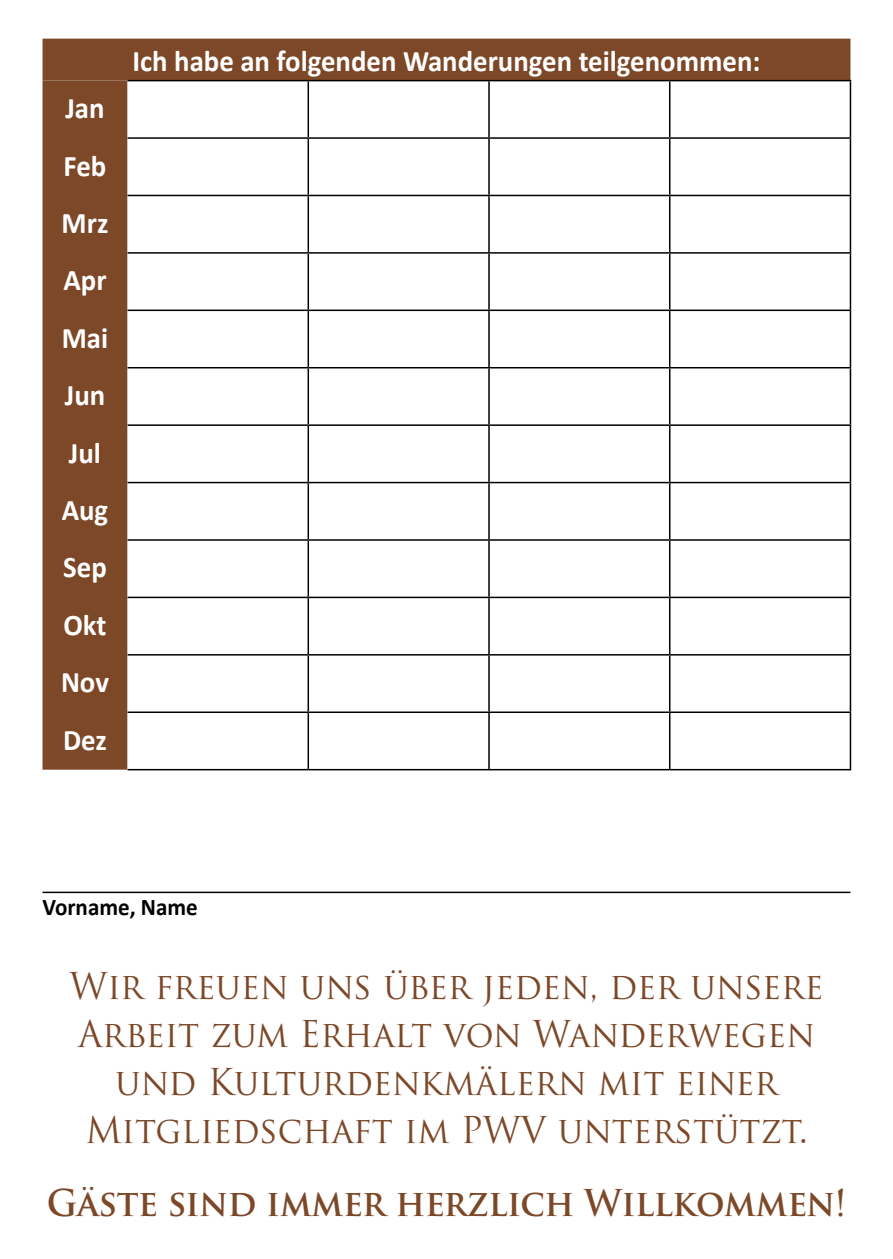
<style>
.page{position:relative;width:893px;height:1259px;background:#fff}
.page>*{position:absolute;margin:0;border:0;box-sizing:border-box;transform-origin:0 0}
.t1{font:36px/48px "Trajan Pro";color:#7c4828;text-align:center;scale:.96 1}
.t2{font:700 36px "Trajan Pro";letter-spacing:-.01em;color:#7c4828;scale:.96 1}
.t3{font:700 30px/57.3px "Calibri";color:#fff;scale:.96 1}
.t4{font:700 24px "Calibri";color:#000;scale:.96 1}
</style>
<div class="page">
<div style="left:43px;top:39px;width:807px;height:42px;background:#7c4828"></div>
<hr style="left:43px;top:891px;width:807px;height:2px;background:#000">
<div style="left:43px;top:81px;width:85px;height:688px;background:#7c4828"></div>
<svg style="left:128px;top:81px;width:722px;height:688px"></svg>
<hr style="left:128px;top:80px;width:180px;height:1px;background:#000">
<hr style="left:308px;top:80px;width:181px;height:1px;background:#000">
<hr style="left:308px;top:81px;width:1px;height:56px;background:#000">
<hr style="left:489px;top:80px;width:181px;height:1px;background:#000">
<hr style="left:488px;top:81px;width:2px;height:56px;background:#000">
<hr style="left:670px;top:80px;width:181px;height:1px;background:#000">
<hr style="left:669px;top:81px;width:1px;height:56px;background:#000">
<hr style="left:850px;top:81px;width:1px;height:56px;background:#000">
<hr style="left:128px;top:137px;width:180px;height:2px;background:#000">
<hr style="left:308px;top:137px;width:181px;height:2px;background:#000">
<hr style="left:308px;top:139px;width:1px;height:56px;background:#000">
<hr style="left:489px;top:137px;width:181px;height:2px;background:#000">
<hr style="left:488px;top:139px;width:2px;height:56px;background:#000">
<hr style="left:670px;top:137px;width:181px;height:2px;background:#000">
<hr style="left:669px;top:139px;width:1px;height:56px;background:#000">
<hr style="left:850px;top:139px;width:1px;height:56px;background:#000">
<hr style="left:128px;top:195px;width:180px;height:1px;background:#000">
<hr style="left:308px;top:195px;width:181px;height:1px;background:#000">
<hr style="left:308px;top:196px;width:1px;height:56px;background:#000">
<hr style="left:489px;top:195px;width:181px;height:1px;background:#000">
<hr style="left:488px;top:196px;width:2px;height:56px;background:#000">
<hr style="left:670px;top:195px;width:181px;height:1px;background:#000">
<hr style="left:669px;top:196px;width:1px;height:56px;background:#000">
<hr style="left:850px;top:196px;width:1px;height:56px;background:#000">
<hr style="left:128px;top:252px;width:180px;height:2px;background:#000">
<hr style="left:308px;top:252px;width:181px;height:2px;background:#000">
<hr style="left:308px;top:254px;width:1px;height:55px;background:#000">
<hr style="left:489px;top:252px;width:181px;height:2px;background:#000">
<hr style="left:488px;top:254px;width:2px;height:55px;background:#000">
<hr style="left:670px;top:252px;width:181px;height:2px;background:#000">
<hr style="left:669px;top:254px;width:1px;height:55px;background:#000">
<hr style="left:850px;top:254px;width:1px;height:55px;background:#000">
<hr style="left:128px;top:309px;width:180px;height:2px;background:#000">
<hr style="left:308px;top:309px;width:181px;height:2px;background:#000">
<hr style="left:308px;top:311px;width:1px;height:56px;background:#000">
<hr style="left:489px;top:309px;width:181px;height:2px;background:#000">
<hr style="left:488px;top:311px;width:2px;height:56px;background:#000">
<hr style="left:670px;top:309px;width:181px;height:2px;background:#000">
<hr style="left:669px;top:311px;width:1px;height:56px;background:#000">
<hr style="left:850px;top:311px;width:1px;height:56px;background:#000">
<hr style="left:128px;top:367px;width:180px;height:1px;background:#000">
<hr style="left:308px;top:367px;width:181px;height:1px;background:#000">
<hr style="left:308px;top:368px;width:1px;height:56px;background:#000">
<hr style="left:489px;top:367px;width:181px;height:1px;background:#000">
<hr style="left:488px;top:368px;width:2px;height:56px;background:#000">
<hr style="left:670px;top:367px;width:181px;height:1px;background:#000">
<hr style="left:669px;top:368px;width:1px;height:56px;background:#000">
<hr style="left:850px;top:368px;width:1px;height:56px;background:#000">
<hr style="left:128px;top:424px;width:180px;height:2px;background:#000">
<hr style="left:308px;top:424px;width:181px;height:2px;background:#000">
<hr style="left:308px;top:426px;width:1px;height:56px;background:#000">
<hr style="left:489px;top:424px;width:181px;height:2px;background:#000">
<hr style="left:488px;top:426px;width:2px;height:56px;background:#000">
<hr style="left:670px;top:424px;width:181px;height:2px;background:#000">
<hr style="left:669px;top:426px;width:1px;height:56px;background:#000">
<hr style="left:850px;top:426px;width:1px;height:56px;background:#000">
<hr style="left:128px;top:482px;width:180px;height:1px;background:#000">
<hr style="left:308px;top:482px;width:181px;height:1px;background:#000">
<hr style="left:308px;top:483px;width:1px;height:56px;background:#000">
<hr style="left:489px;top:482px;width:181px;height:1px;background:#000">
<hr style="left:488px;top:483px;width:2px;height:56px;background:#000">
<hr style="left:670px;top:482px;width:181px;height:1px;background:#000">
<hr style="left:669px;top:483px;width:1px;height:56px;background:#000">
<hr style="left:850px;top:483px;width:1px;height:56px;background:#000">
<hr style="left:128px;top:539px;width:180px;height:2px;background:#000">
<hr style="left:308px;top:539px;width:181px;height:2px;background:#000">
<hr style="left:308px;top:541px;width:1px;height:55px;background:#000">
<hr style="left:489px;top:539px;width:181px;height:2px;background:#000">
<hr style="left:488px;top:541px;width:2px;height:55px;background:#000">
<hr style="left:670px;top:539px;width:181px;height:2px;background:#000">
<hr style="left:669px;top:541px;width:1px;height:55px;background:#000">
<hr style="left:850px;top:541px;width:1px;height:55px;background:#000">
<hr style="left:128px;top:596px;width:180px;height:2px;background:#000">
<hr style="left:308px;top:596px;width:181px;height:2px;background:#000">
<hr style="left:308px;top:598px;width:1px;height:56px;background:#000">
<hr style="left:489px;top:596px;width:181px;height:2px;background:#000">
<hr style="left:488px;top:598px;width:2px;height:56px;background:#000">
<hr style="left:670px;top:596px;width:181px;height:2px;background:#000">
<hr style="left:669px;top:598px;width:1px;height:56px;background:#000">
<hr style="left:850px;top:598px;width:1px;height:56px;background:#000">
<hr style="left:128px;top:654px;width:180px;height:1px;background:#000">
<hr style="left:308px;top:654px;width:181px;height:1px;background:#000">
<hr style="left:308px;top:655px;width:1px;height:56px;background:#000">
<hr style="left:489px;top:654px;width:181px;height:1px;background:#000">
<hr style="left:488px;top:655px;width:2px;height:56px;background:#000">
<hr style="left:670px;top:654px;width:181px;height:1px;background:#000">
<hr style="left:669px;top:655px;width:1px;height:56px;background:#000">
<hr style="left:850px;top:655px;width:1px;height:56px;background:#000">
<hr style="left:128px;top:711px;width:180px;height:2px;background:#000">
<hr style="left:308px;top:711px;width:181px;height:2px;background:#000">
<hr style="left:308px;top:713px;width:1px;height:56px;background:#000">
<hr style="left:489px;top:711px;width:181px;height:2px;background:#000">
<hr style="left:488px;top:713px;width:2px;height:56px;background:#000">
<hr style="left:670px;top:711px;width:181px;height:2px;background:#000">
<hr style="left:669px;top:713px;width:1px;height:56px;background:#000">
<hr style="left:850px;top:713px;width:1px;height:56px;background:#000">
<hr style="left:128px;top:769px;width:180px;height:1px;background:#000">
<hr style="left:308px;top:769px;width:181px;height:1px;background:#000">
<hr style="left:489px;top:769px;width:181px;height:1px;background:#000">
<hr style="left:670px;top:769px;width:181px;height:1px;background:#000">
<p class="t3" style="left:61px;top:79px;width:52px">Jan<br>Feb<br>Mrz<br>Apr<br>Mai<br>Jun<br>Jul<br>Aug<br>Sep<br>Okt<br>Nov<br>Dez</p>
<p class="t3" style="left:132px;top:32px;width:656px">Ich habe an folgenden Wanderungen teilgenommen:</p>
<p class="t4" style="left:43px;top:892px;width:163px">Vorname, Name</p>
<p class="t1" style="left:70px;top:961px;width:787px">Wir freuen uns über jeden, der unsere Arbeit zum Erhalt von Wanderwegen und Kulturdenkmälern mit einer Mitgliedschaft im PWV unterstützt.</p>
<p class="t2" style="left:47px;top:1181px;width:834px">Gäste sind immer herzlich Willkommen!</p>
</div>
